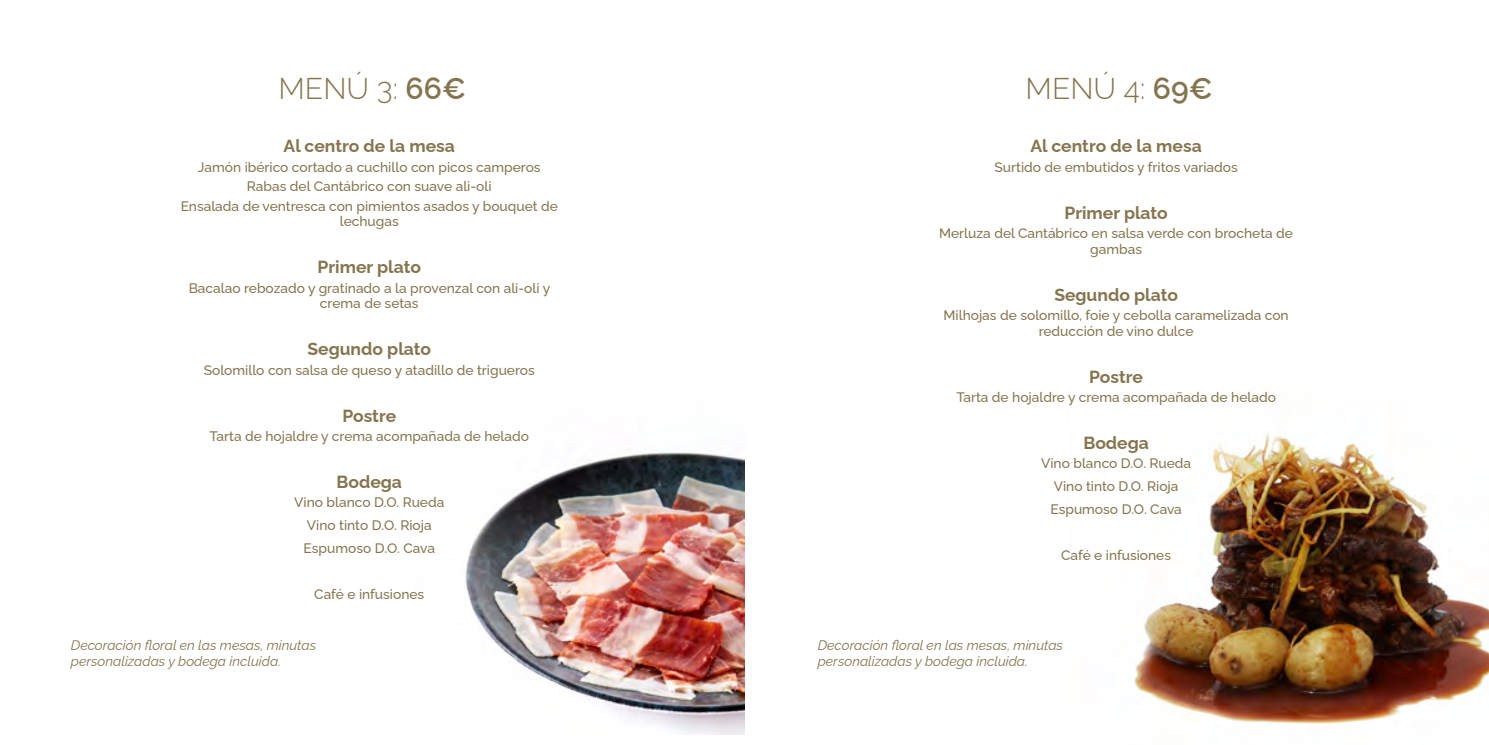
<style>
.page{position:relative;width:1489px;height:745px;background:#fff}
.page>*{position:absolute;margin:0;border:0;box-sizing:border-box;transform-origin:0 0}
.t1{font:300 30px "Raleway";color:#85754f}
.t2{font:700 17.5px "Raleway";color:#85754f}
.t3{font:500 13.75px/22.9px "Raleway";color:#85754f;text-align:center}
.t4{font:italic 13.75px/15.9px "Raleway";color:#85754f}
.s1{font-weight:600}
</style>
<div class="page">
<img style="left:1134px;top:433px;width:354px;height:291px">
<img style="left:465px;top:452px;width:279px;height:281px">
<h1 class="t1" style="left:278px;top:65px;width:189px">MENÚ 3: <span class="s1">66€</span></h1>
<h1 class="t1" style="left:1025px;top:65px;width:188px">MENÚ 4: <span class="s1">69€</span></h1>
<p class="t2" style="left:284px;top:132px;width:173px">Al centro de la mesa</p>
<p class="t3" style="left:181px;top:156px;width:379px;line-height:19.4px">Jamón ibérico cortado a cuchillo con picos camperos<br>Rabas del Cantábrico con suave ali-oli<br>Ensalada de ventresca con pimientos asados y bouquet de</p>
<p class="t3" style="left:340px;top:208px;width:60px">lechugas</p>
<p class="t2" style="left:317px;top:253px;width:105px">Primer plato</p>
<p class="t3" style="left:189px;top:278px;width:363px;line-height:15.8px">Bacalao rebozado y gratinado a la provenzal con ali-oli y crema de setas</p>
<p class="t2" style="left:307px;top:335px;width:125px">Segundo plato</p>
<p class="t3" style="left:204px;top:356px;width:332px">Solomillo con salsa de queso y atadillo de trigueros</p>
<p class="t2" style="left:342px;top:401px;width:55px">Postre</p>
<p class="t3" style="left:209px;top:423px;width:321px">Tarta de hojaldre y crema acompañada de helado</p>
<p class="t2" style="left:336px;top:467px;width:67px">Bodega</p>
<p class="t3" style="left:294px;top:489px;width:152px">Vino blanco D.O. Rueda<br>Vino tinto D.O. Rioja<br>Espumoso D.O. Cava</p>
<p class="t3" style="left:314px;top:580px;width:111px">Café e infusiones</p>
<p class="t2" style="left:1030px;top:132px;width:173px">Al centro de la mesa</p>
<p class="t3" style="left:994px;top:154px;width:245px">Surtido de embutidos y fritos variados</p>
<p class="t2" style="left:1064px;top:198px;width:105px">Primer plato</p>
<p class="t3" style="left:939px;top:224px;width:355px;line-height:15.8px">Merluza del Cantábrico en salsa verde con brocheta de gambas</p>
<p class="t2" style="left:1054px;top:280px;width:125px">Segundo plato</p>
<p class="t3" style="left:943px;top:305px;width:347px;line-height:15.8px">Milhojas de solomillo, foie y cebolla caramelizada con reducción de vino dulce</p>
<p class="t2" style="left:1089px;top:362px;width:55px">Postre</p>
<p class="t3" style="left:956px;top:384px;width:321px">Tarta de hojaldre y crema acompañada de helado</p>
<p class="t2" style="left:1083px;top:428px;width:67px">Bodega</p>
<p class="t3" style="left:1041px;top:450px;width:152px">Vino blanco D.O. Rueda<br>Vino tinto D.O. Rioja<br>Espumoso D.O. Cava</p>
<p class="t3" style="left:1061px;top:542px;width:111px">Café e infusiones</p>
<p class="t4" style="left:71px;top:635px;width:247px">Decoración floral en las mesas, minutas personalizadas y bodega incluida.</p>
<p class="t4" style="left:817px;top:635px;width:247px">Decoración floral en las mesas, minutas personalizadas y bodega incluida.</p>
</div>
